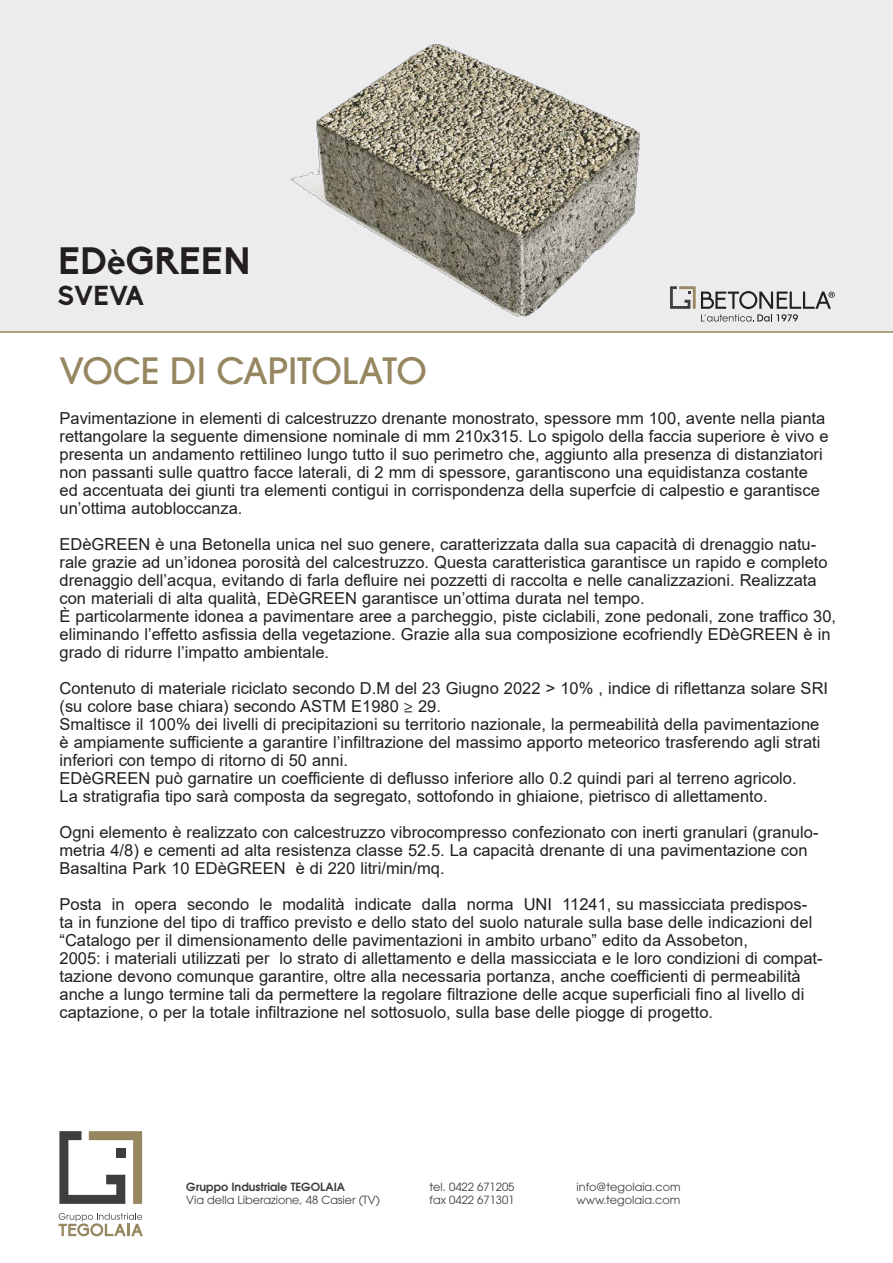
<style>
.page{position:relative;width:893px;height:1263px;background:#fff}
.page>*{position:absolute;margin:0;border:0;box-sizing:border-box;transform-origin:0 0}
.t1{font:700 37.5px "Biko";color:#231f20}
.t2{font:500 36px "ITC Avant Garde Std";color:#978760}
.t3{font:700 27px "Biko";letter-spacing:-.015em;color:#231f20}
.Normale{font:16.5px/18px "Arial";color:#231f20}
.t4{font:11.25px "ITC Avant Garde Std";color:#3e3e3f}
.t5{font:600 11.25px "ITC Avant Garde Std";color:#3e3e3f}
.s1{font-family:"ITC Avant Garde Std";font-size:15px}
</style>
<div class="page">
<div style="left:0;top:0;width:893px;height:332px;background:#ececee"></div>
<hr style="left:0;top:331px;width:893px;height:2px;background:#978760">
<svg style="left:670px;top:286px;width:165px;height:36px"></svg>
<svg style="left:58px;top:1213px;width:85px;height:23px"></svg>
<svg style="left:59px;top:1131px;width:83px;height:73px"></svg>
<img style="left:291px;top:45px;width:349px;height:272px">
<p class="t1" style="left:57px;top:238px;width:195px">EDèGREEN</p>
<p class="t3" style="left:57px;top:279px;width:88px">SVEVA</p>
<p class="t2" style="left:60px;top:348px;width:369px">VOCE DI CAPITOLATO</p>
<p class="Normale" style="left:60px;top:409px;width:771px">Pavimentazione in elementi di calcestruzzo drenante monostrato, spessore mm 100, avente nella pianta rettangolare la seguente dimensione nominale di mm 210x315. Lo spigolo della faccia superiore è vivo e presenta un andamento rettilineo lungo tutto il suo perimetro che, aggiunto alla presenza di distanziatori non passanti sulle quattro facce laterali, di 2 mm di spessore, garantiscono una equidistanza costante ed accentuata dei giunti tra elementi contigui in corrispondenza della superfcie di calpestio e garantisce un’ottima autobloccanza.</p>
<p class="Normale" style="left:60px;top:535px;width:770px">EDèGREEN è una Betonella unica nel suo genere, caratterizzata dalla sua capacità di drenaggio natu&shy;rale grazie ad un’idonea porosità del calcestruzzo. Questa caratteristica garantisce un rapido e completo drenaggio dell’acqua, evitando di farla defluire nei pozzetti di raccolta e nelle canalizzazioni. Realizzata con materiali di alta qualità, EDèGREEN garantisce un’ottima durata nel tempo.</p>
<p class="Normale" style="left:60px;top:607px;width:778px">È particolarmente idonea a pavimentare aree a parcheggio, piste ciclabili, zone pedonali, zone traffico 30, eliminando l’effetto asfissia della vegetazione. Grazie alla sua composizione ecofriendly EDèGREEN è in grado di ridurre l’impatto ambientale.</p>
<p class="Normale" style="left:60px;top:679px;width:770px">Contenuto di materiale riciclato secondo D.M del 23 Giugno 2022 &gt; 10% , indice di riflettanza solare SRI (su colore base chiara) secondo ASTM E1980 <span class="s1">≥</span> 29.</p>
<p class="Normale" style="left:60px;top:715px;width:762px;text-align:justify">Smaltisce il 100% dei livelli di precipitazioni su territorio nazionale, la permeabilità della pavimentazione è ampiamente sufficiente a garantire l’infiltrazione del massimo apporto meteorico trasferendo agli strati inferiori con tempo di ritorno di 50 anni.</p>
<p class="Normale" style="left:60px;top:769px;width:739px">EDèGREEN può garnatire un coefficiente di deflusso inferiore allo 0.2 quindi pari al terreno agricolo.</p>
<p class="Normale" style="left:60px;top:787px;width:710px">La stratigrafia tipo sarà composta da segregato, sottofondo in ghiaione, pietrisco di allettamento.</p>
<p class="Normale" style="left:60px;top:823px;width:760px">Ogni elemento è realizzato con calcestruzzo vibrocompresso confezionato con inerti granulari (granulo&shy;metria 4/8) e cementi ad alta resistenza classe 52.5. La capacità drenante di una pavimentazione con<br>Basaltina Park 10 EDèGREEN è di 220 litri/min/mq.</p>
<p class="Normale" style="left:60px;top:895px;width:754px">Posta in opera secondo le modalità indicate dalla norma UNI 11241, su massicciata predispos&shy;ta in funzione del tipo di traffico previsto e dello stato del suolo naturale sulla base delle indicazioni del “Catalogo per il dimensionamento delle pavimentazioni in ambito urbano” edito da Assobeton,</p>
<p class="Normale" style="left:60px;top:949px;width:765px">2005: i materiali utilizzati per lo strato di allettamento e della massicciata e le loro condizioni di compat&shy;tazione devono comunque garantire, oltre alla necessaria portanza, anche coefficienti di permeabilità anche a lungo termine tali da permettere la regolare filtrazione delle acque superficiali fino al livello di captazione, o per la totale infiltrazione nel sottosuolo, sulla base delle piogge di progetto.</p>
<p class="t5" style="left:186px;top:1179px;width:160px">Gruppo Industriale TEGOLAIA</p>
<p class="t4" style="left:186px;top:1193px;width:195px">Via della Liberazione, 48 Casier (TV)</p>
<p class="t4" style="left:429px;top:1179px;width:87px">tel. 0422 671205</p>
<p class="t4" style="left:429px;top:1193px;width:87px">fax 0422 671301</p>
<p class="t4" style="left:577px;top:1179px;width:106px">info@tegolaia.com</p>
<p class="t4" style="left:577px;top:1193px;width:105px">www.tegolaia.com</p>
</div>
